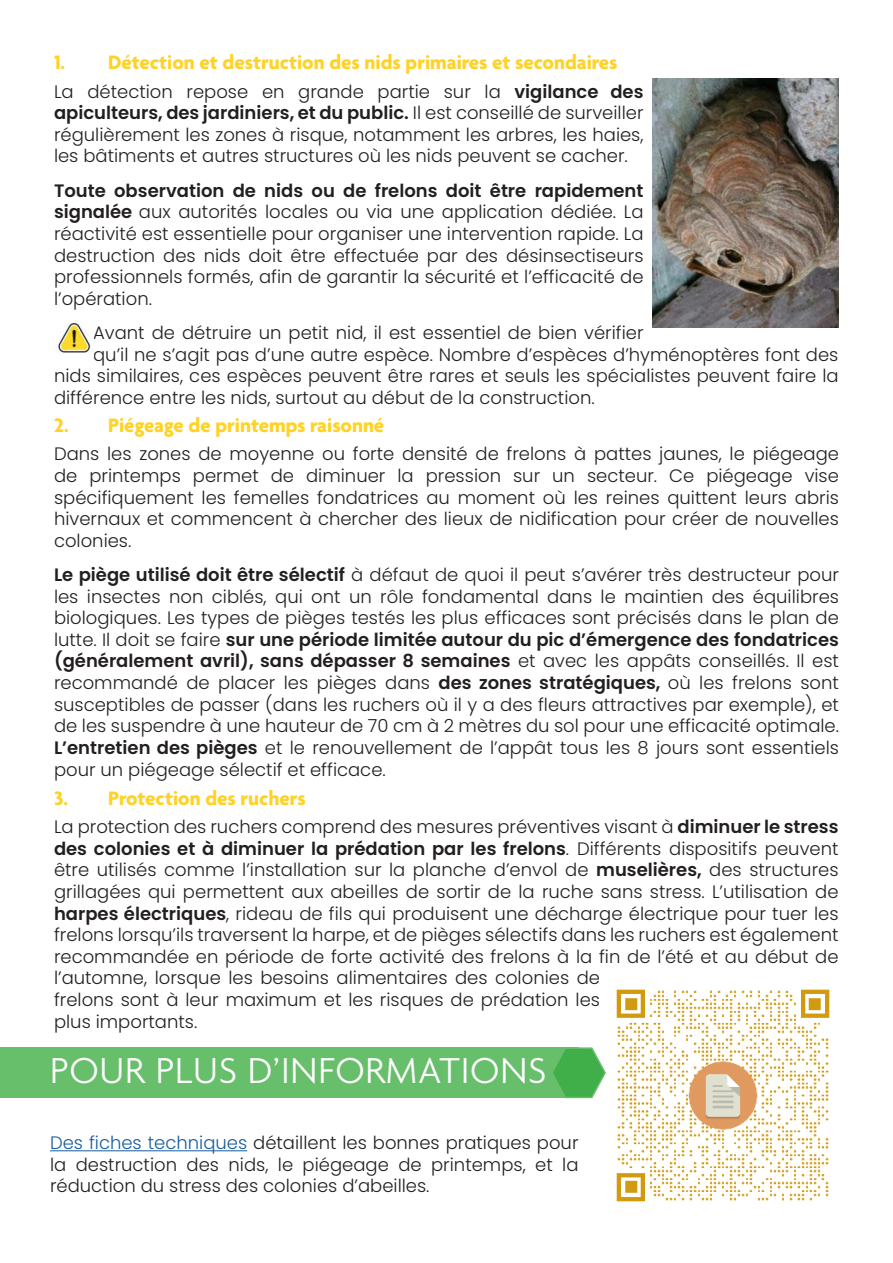
<style>
.page{position:relative;width:893px;height:1263px;background:#fff}
.page>*{position:absolute;margin:0;border:0;box-sizing:border-box;transform-origin:0 0}
.t1{font:300 39px "Agenda";letter-spacing:.02em;color:#fff}
.t2{font:700 21px "Agenda";color:#ffd224}
.t3{font:300 18px/21.6px "Poppins";color:#231f20;text-align:justify}
.s1{font-weight:600}
.s2{color:#175d9e}
</style>
<div class="page">
<img style="left:653px;top:79px;width:186px;height:248px">
<div style="left:0;top:1047px;width:579px;height:51px;background:#68bf6b"></div>
<svg style="left:553px;top:1047px;width:53px;height:52px"></svg>
<hr style="left:50px;top:1150px;width:197px;height:1px;background:#175d9e">
<img style="left:616px;top:989px;width:214px;height:213px">
<img style="left:58px;top:323px;width:33px;height:30px">
<p class="t2" style="left:54px;top:54px;width:565px">1. Détection et destruction des nids primaires et secondaires</p>
<p class="t3" style="left:54px;top:81px;width:591px">La détection repose en grande partie sur la <span class="s1">vigilance des apiculteurs, des jardiniers, et du public.</span> Il est conseillé de surveiller régulièrement les zones à risque, notamment les arbres, les haies, les bâtiments et autres structures où les nids peuvent se cacher.</p>
<p class="t3" style="left:54px;top:180px;width:591px"><span class="s1">Toute observation de nids ou de frelons doit être rapidement signalée</span> aux autorités locales ou via une application dédiée. La réactivité est essentielle pour organiser une intervention rapide. La destruction des nids doit être effectuée par des désinsectiseurs professionnels formés, afin de garantir la sécurité et l’efficacité de l’opération.</p>
<p class="t3" style="left:93px;top:322px;width:552px">Avant de détruire un petit nid, il est essentiel de bien vérifier</p>
<p class="t3" style="left:93px;top:344px;width:747px">qu’il ne s’agit pas d’une autre espèce. Nombre d’espèces d’hyménoptères font des</p>
<p class="t3" style="left:54px;top:365px;width:786px">nids similaires, ces espèces peuvent être rares et seuls les spécialistes peuvent faire la</p>
<p class="t3" style="left:54px;top:387px;width:542px">différence entre les nids, surtout au début de la construction.</p>
<p class="t2" style="left:54px;top:417px;width:332px">2. Piégeage de printemps raisonné</p>
<p class="t3" style="left:54px;top:443px;width:786px">Dans les zones de moyenne ou forte densité de frelons à pattes jaunes, le piégeage de printemps permet de diminuer la pression sur un secteur. Ce piégeage vise spécifiquement les femelles fondatrices au moment où les reines quittent leurs abris hivernaux et commencent à chercher des lieux de nidification pour créer de nouvelles colonies.</p>
<p class="t3" style="left:54px;top:564px;width:787px"><span class="s1">Le piège utilisé doit être sélectif</span> à défaut de quoi il peut s’avérer très destructeur pour les insectes non ciblés, qui ont un rôle fondamental dans le maintien des équilibres biologiques. Les types de pièges testés les plus efficaces sont précisés dans le plan de lutte. Il doit se faire <span class="s1">sur une période limitée autour du pic d’émergence des fondatrices (généralement avril), sans dépasser 8 semaines</span> et avec les appâts conseillés. Il est recommandé de placer les pièges dans <span class="s1">des zones stratégiques,</span> où les frelons sont susceptibles de passer (dans les ruchers où il y a des fleurs attractives par exemple), et de les suspendre à une hauteur de 70 cm à 2 mètres du sol pour une efficacité optimale.<br><span class="s1">L’entretien des pièges</span> et le renouvellement de l’appât tous les 8 jours sont essentiels pour un piégeage sélectif et efficace.</p>
<p class="t2" style="left:54px;top:790px;width:253px">3. Protection des ruchers</p>
<p class="t3" style="left:54px;top:816px;width:786px;text-align:left">La protection des ruchers comprend des mesures préventives visant à <span class="s1">diminuer le stress des colonies et à diminuer la prédation par les frelons</span>. Différents dispositifs peuvent être utilisés comme l’installation sur la planche d’envol de <span class="s1">muselières,</span> des structures grillagées qui permettent aux abeilles de sortir de la ruche sans stress. L’utilisation de <span class="s1">harpes électriques</span>, rideau de fils qui produisent une décharge électrique pour tuer les frelons lorsqu’ils traversent la harpe, et de pièges sélectifs dans les ruchers est également recommandée en période de forte activité des frelons à la fin de l’été et au début de l’automne, lorsque les besoins alimentaires des colonies de<br>frelons sont à leur maximum et les risques de prédation les<br>plus importants.</p>
<h1 class="t1" style="left:50px;top:1049px;width:498px">POUR PLUS D’INFORMATIONS</h1>
<p class="t3" style="left:50px;top:1132px;width:530px"><span class="s2">Des fiches techniques</span> détaillent les bonnes pratiques pour la destruction des nids, le piégeage de printemps, et la réduction du stress des colonies d’abeilles.</p>
</div>
